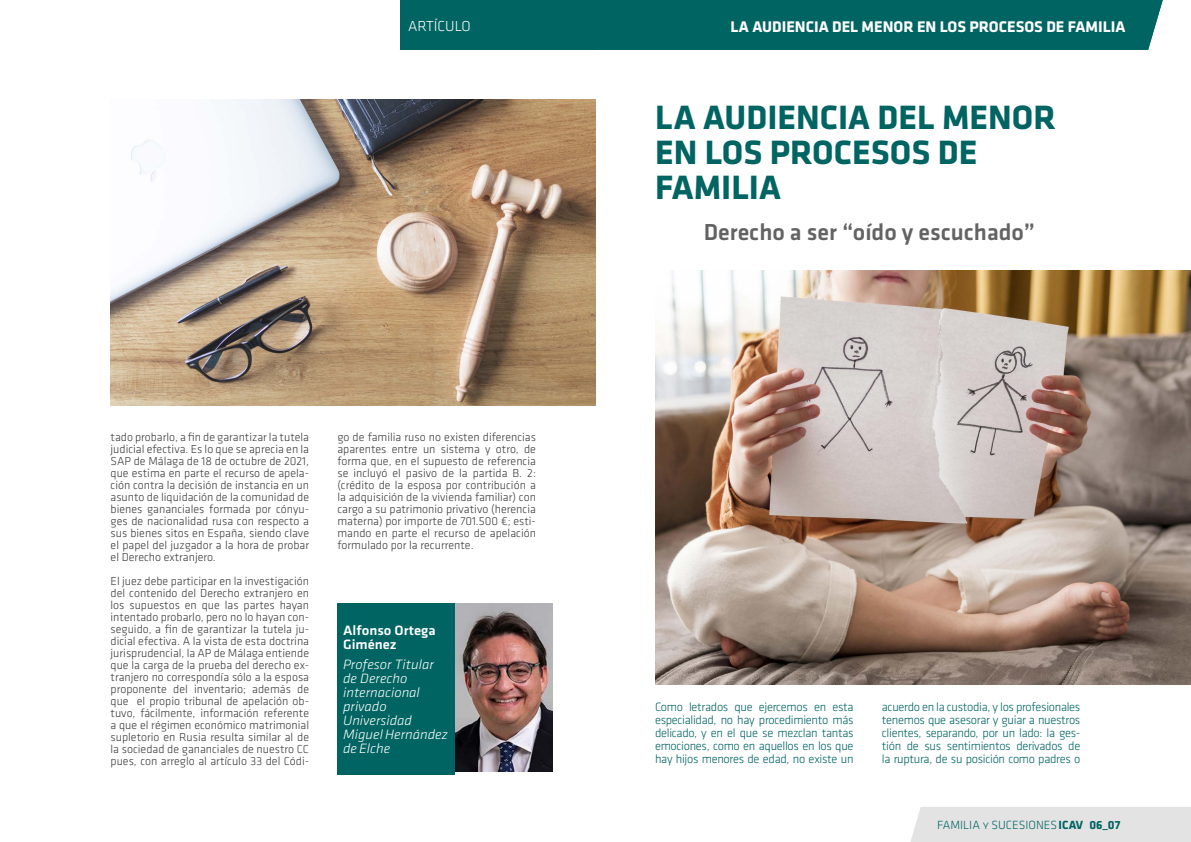
<style>
.page{position:relative;width:1191px;height:842px;background:#fff}
.page>*{position:absolute;margin:0;border:0;box-sizing:border-box;transform-origin:0 0}
.t1{font:700 35px/35px "Klavika";color:#006462}
.t2{font:500 24.5px "Klavika";color:#fff}
.t3{font:500 24px "Klavika";color:#646363}
.t4{font:700 16px "Klavika";color:#fff}
.t5{font:300 15px "Klavika";color:#fff}
.t6{font:italic 300 14px/14px "Klavika";color:#fff;scale:1.05 1}
.t7{font:500 14px/14px "Klavika";color:#fff;scale:1.05 1}
.t8{font:300 12.5px/13px "Klavika";letter-spacing:-.025em;color:#006462;text-align:justify}
.t9{font:300 12.3px "Klavika";color:#006462}
.t10{font:300 12px/12px "Klavika";color:#3c3c3b;text-align:justify}
.s1{font-weight:700}
</style>
<div class="page">
<img style="left:454px;top:603px;width:99px;height:168px">
<div style="left:400px;top:0;width:195px;height:50px;background:#006462"></div>
<div style="left:595px;top:0;width:568px;height:50px;background:#006462"></div>
<div style="left:911px;top:807px;width:280px;height:35px;background:#e3e3e3"></div>
<img style="left:111px;top:99px;width:484px;height:306px">
<img style="left:655px;top:270px;width:536px;height:414px">
<div style="left:337px;top:603px;width:117px;height:171px;background:#006462"></div>
<p class="t5" style="left:408px;top:18px;width:64px">ARTÍCULO</p>
<p class="t10" style="left:111px;top:431px;width:200px">tado probarlo, a fin de garantizar la tutela judicial efectiva. Es lo que se aprecia en la SAP de Málaga de 18 de octubre de 2021, que estima en parte el recurso de apela&shy;ción contra la decisión de instancia en un asunto de liquidación de la comunidad de bienes gananciales formada por cónyu&shy;ges de nacionalidad rusa con respecto a sus bienes sitos en España, siendo clave el papel del juzgador a la hora de probar el Derecho extranjero.</p>
<p class="t10" style="left:111px;top:575px;width:200px">El juez debe participar en la investigación del contenido del Derecho extranjero en los supuestos en que las partes hayan intentado probarlo, pero no lo hayan con&shy;seguido, a fin de garantizar la tutela ju&shy;dicial efectiva. A la vista de esta doctrina jurisprudencial, la AP de Málaga entiende que la carga de la prueba del derecho ex&shy;tranjero no correspondía sólo a la esposa proponente del inventario; además de que el propio tribunal de apelación ob&shy;tuvo, fácilmente, información referente a que el régimen económico matrimonial supletorio en Rusia resulta similar al de la sociedad de gananciales de nuestro CC pues, con arreglo al artículo 33 del Códi-</p>
<p class="t10" style="left:337px;top:431px;width:200px">go de familia ruso no existen diferencias aparentes entre un sistema y otro, de forma que, en el supuesto de referencia se incluyó el pasivo de la partida B. 2: (crédito de la esposa por contribución a la adquisición de la vivienda familiar) con cargo a su patrimonio privativo (herencia materna) por importe de 701.500 €; esti&shy;mando en parte el recurso de apelación formulado por la recurrente.</p>
<p class="t7" style="left:343px;top:624px;width:90px">Alfonso Ortega<br>Giménez</p>
<p class="t6" style="left:343px;top:657px;width:101px">Profesor Titular de Derecho internacional privado<br>Universidad<br>Miguel Hernández de Elche</p>
<h2 class="t2" style="left:1064px;top:13px;width:66px">ZOOM</h2>
<h3 class="t4" style="left:730px;top:17px;width:396px">LA AUDIENCIA DEL MENOR EN LOS PROCESOS DE FAMILIA</h3>
<h1 class="t1" style="left:655px;top:100px;width:402px">LA AUDIENCIA DEL MENOR<br>EN LOS PROCESOS DE<br>FAMILIA</h1>
<h3 class="t3" style="left:703px;top:219px;width:333px">Derecho a ser “oído y escuchado”</h3>
<p class="t8" style="left:655px;top:701px;width:200px">Como letrados que ejercemos en esta especialidad, no hay procedimiento más delicado, y en el que se mezclan tantas emociones, como en aquellos en los que hay hijos menores de edad, no existe un</p>
<p class="t8" style="left:882px;top:701px;width:200px">acuerdo en la custodia, y los profesionales tenemos que asesorar y guiar a nuestros clientes, separando, por un lado: la ges&shy;tión de sus sentimientos derivados de la ruptura, de su posición como padres o</p>
<p class="t9" style="left:937px;top:818px;width:185px">FAMILIA y SUCESIONES<span class="s1">ICAV 06_07</span></p>
</div>
